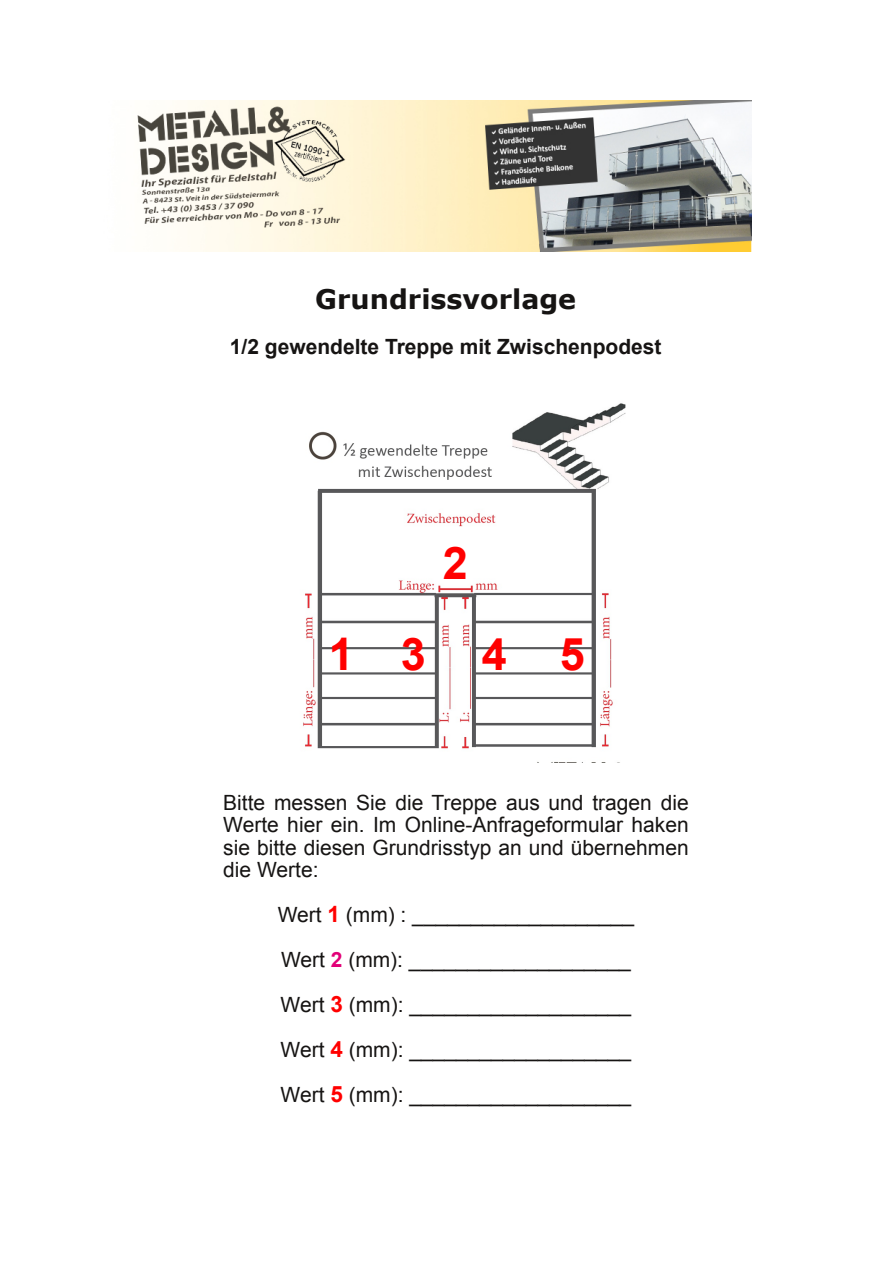
<style>
.page{position:relative;width:893px;height:1263px;background:#fff}
.page>*{position:absolute;margin:0;border:0;box-sizing:border-box;transform-origin:0 0}
.t1{font:700 45px/90.8px "Arial";color:#f00}
.t2{font:700 27px "Verdana";color:#161413}
.t3{font:21px/45px "Arial";color:#161413;text-align:justify}
.t4{font:700 21px "Arial";color:#161413}
.s1{font-weight:700;font-size:22.5px;color:#f00}
.s2{font-weight:700;color:#e20078}
</style>
<div class="page">
<img style="left:137px;top:100px;width:614px;height:152px">
<img style="left:303px;top:403px;width:323px;height:346px">
<p class="t2" style="left:315px;top:281px;width:262px">Grundrissvorlage</p>
<p class="t4" style="left:230px;top:335px;width:433px">1/2 gewendelte Treppe mit Zwischenpodest</p>
<h1 class="t1" style="left:329px;top:609px;width:27px">1</h1>
<h1 class="t1" style="left:401px;top:518px;width:186px;text-indent:42px">2<br>345</h1>
<p class="t3" style="left:223px;top:791px;width:467px;line-height:22.5px">Bitte messen Sie die Treppe aus und tragen die Werte hier ein. Im Online-Anfrageformular haken sie bitte diesen Grundrisstyp an und übernehmen die Werte:</p>
<p class="t3" style="left:278px;top:893px;width:358px;text-align:left">Wert <span class="s1">1</span> (mm) : ___________________ Wert <span class="s2">2</span> (mm): ___________________ Wert <span class="s1">3</span> (mm): ___________________ Wert <span class="s1">4</span> (mm): ___________________ Wert <span class="s1">5</span> (mm): ___________________</p>
</div>
